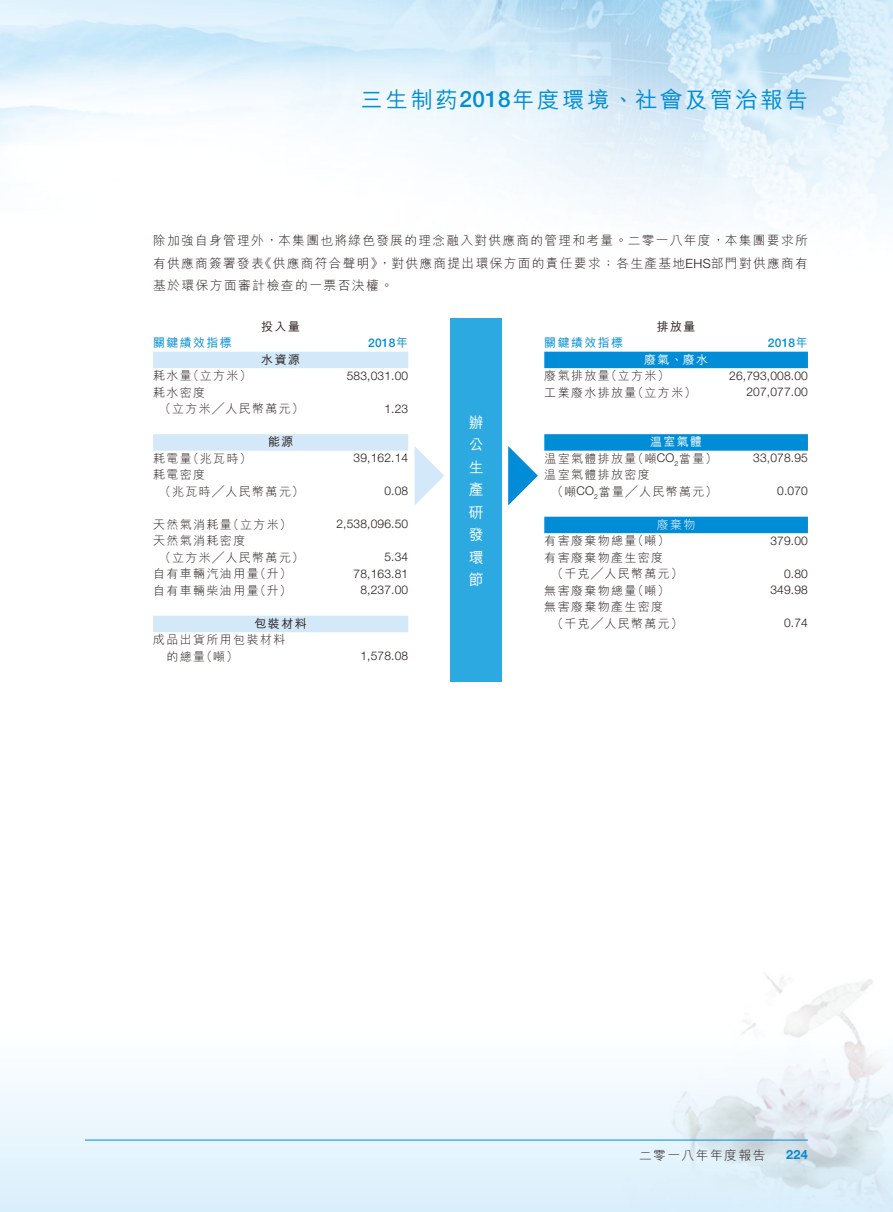
<style>
.page{position:relative;width:893px;height:1212px;background:#fff}
.page>*{position:absolute;margin:0;border:0;box-sizing:border-box;transform-origin:0 0}
.t1{font:500 22.5px "M Hei HK";letter-spacing:.115em;color:#008cd6}
.t2{font:500 15px/22.5px "M Hei HK";color:#fff;text-align:justify}
.t3{font:300 12.75px/22.5px "M Hei HK";letter-spacing:.1em;color:#231916;text-align:right}
.t4{font:700 12.75px "Helvetica Neue";color:#008cd6}
.t5{font:300 12px/16.5px "M Hei HK";letter-spacing:.115em;color:#231916}
.t6{font:300 12px/16.5px "Helvetica Neue";letter-spacing:.015em;color:#231916;text-align:right}
.t7{font:500 12px "M Hei HK";letter-spacing:.115em;color:#231916}
.t8{font:500 12px "M Hei HK";letter-spacing:.115em;color:#008cd6}
.t9{font:500 12px "Helvetica Neue";letter-spacing:.015em;color:#008cd6}
.t10{font:500 12px "M Hei HK";letter-spacing:.115em;color:#fff}
.t11{font:300 12px "M Hei HK";color:#fff}
.t12{font:300 7.05px "Helvetica Neue";color:#231916}
.s1{font-family:"Helvetica Neue"}
.s2{font-family:"M Hei HK"}
</style>
<div class="page">
<div style="left:0;top:1018px;width:893px;height:194px;background:linear-gradient(to bottom,#fff,#d9effc)"></div>
<img style="left:446px;top:975px;width:447px;height:237px">
<hr style="left:85px;top:1140px;width:723px;height:1px;background:#008cd6">
<img style="left:0;top:0;width:893px;height:217px">
<div style="left:451px;top:319px;width:51px;height:363px;background:#2da9e2"></div>
<svg style="left:153px;top:352px;width:255px;height:280px"></svg>
<svg style="left:544px;top:352px;width:264px;height:181px"></svg>
<svg style="left:415px;top:447px;width:29px;height:58px"></svg>
<svg style="left:508px;top:446px;width:30px;height:59px"></svg>
<h1 class="t1" style="left:360px;top:84px;width:449px">三生制药<span class="s1">2018</span>年度環境、社會及管治報告</h1>
<p class="t3" style="left:153px;top:229px;width:656px">除加強自身管理外，本集團也將綠色發展的理念融入對供應商的管理和考量。二零一八年度，本集團要求所，對供應商提出環保方面的責任要求；各生產基地<span class="s1">EHS</span>部門對供應商有</p>
<p class="t3" style="left:259px;top:251px;width:126px">《供應商符合聲明》</p>
<p class="t3" style="left:153px;top:251px;width:242px;text-align:left">有供應商簽署發表<br>基於環保方面審計檢查的一票否決權。</p>
<p class="t7" style="left:261px;top:317px;width:40px">投入量</p>
<p class="t7" style="left:657px;top:317px;width:40px">排放量</p>
<p class="t8" style="left:153px;top:334px;width:80px">關鍵績效指標</p>
<p class="t9" style="left:368px;top:335px;width:41px">2018<span class="s2">年</span></p>
<p class="t8" style="left:544px;top:334px;width:80px">關鍵績效指標</p>
<p class="t9" style="left:768px;top:335px;width:41px">2018<span class="s2">年</span></p>
<p class="t7" style="left:261px;top:350px;width:40px">水資源</p>
<p class="t10" style="left:644px;top:350px;width:66px">廢氣、廢水</p>
<p class="t5" style="left:187px;top:367px;width:66px">（立方米(</p>
<p class="t5" style="left:153px;top:367px;width:40px">耗水量</p>
<p class="t5" style="left:153px;top:383px;width:54px">耗水密度</p>
<p class="t5" style="left:159px;top:400px;width:146px">（立方米╱人民幣萬元(</p>
<p class="t7" style="left:268px;top:433px;width:27px">能源</p>
<p class="t5" style="left:187px;top:449px;width:66px">（兆瓦時(</p>
<p class="t5" style="left:153px;top:449px;width:40px">耗電量</p>
<p class="t5" style="left:153px;top:466px;width:54px">耗電密度</p>
<p class="t5" style="left:159px;top:482px;width:146px">（兆瓦時╱人民幣萬元(</p>
<p class="t5" style="left:227px;top:515px;width:66px">（立方米(</p>
<p class="t5" style="left:153px;top:515px;width:80px">天然氣消耗量</p>
<p class="t5" style="left:153px;top:532px;width:94px">天然氣消耗密度</p>
<p class="t5" style="left:159px;top:548px;width:146px">（立方米╱人民幣萬元(</p>
<p class="t5" style="left:254px;top:565px;width:39px">（升(</p>
<p class="t5" style="left:254px;top:565px;width:39px;text-indent:-101px">自有車輛汽油用量<br>（升(</p>
<p class="t5" style="left:153px;top:581px;width:107px">自有車輛柴油用量</p>
<p class="t7" style="left:255px;top:614px;width:54px">包裝材料</p>
<p class="t5" style="left:153px;top:631px;width:134px">成品出貨所用包裝材料</p>
<p class="t6" style="left:347px;top:367px;width:63px">583,031.00</p>
<p class="t6" style="left:384px;top:400px;width:25px">1.23</p>
<p class="t6" style="left:354px;top:449px;width:56px">39,162.14</p>
<p class="t6" style="left:384px;top:482px;width:25px">0.08</p>
<p class="t6" style="left:336px;top:515px;width:73px">2,538,096.50</p>
<p class="t6" style="left:354px;top:548px;width:56px">5.34<br>78,163.81<br>8,237.00</p>
<p class="t2" style="left:469px;top:410px;width:16px">辦公生產研發環節</p>
<p class="t5" style="left:605px;top:367px;width:66px">（立方米(</p>
<p class="t5" style="left:544px;top:367px;width:67px">廢氣排放量</p>
<p class="t5" style="left:632px;top:383px;width:66px">（立方米(</p>
<p class="t5" style="left:544px;top:383px;width:94px">工業廢水排放量</p>
<p class="t10" style="left:650px;top:433px;width:54px">温室氣體</p>
<p class="t5" style="left:632px;top:449px;width:87px">（噸<span class="s1">CO</span> 當量(</p>
<p class="t12" style="left:674px;top:459px;width:5px">2</p>
<p class="t5" style="left:544px;top:449px;width:174px">温室氣體排放量<br>温室氣體排放密度<br>　（噸<span class="s1">CO</span> 當量╱人民幣萬元(</p>
<p class="t12" style="left:594px;top:492px;width:5px">2</p>
<p class="t11" style="left:657px;top:516px;width:40px">廢棄物</p>
<p class="t5" style="left:632px;top:532px;width:39px">（噸(</p>
<p class="t5" style="left:544px;top:532px;width:94px">有害廢棄物總量</p>
<p class="t5" style="left:544px;top:548px;width:120px">有害廢棄物產生密度</p>
<p class="t5" style="left:544px;top:565px;width:140px">　（千克╱人民幣萬元(</p>
<p class="t5" style="left:632px;top:581px;width:39px">（噸(</p>
<p class="t5" style="left:544px;top:581px;width:140px">無害廢棄物總量<br>無害廢棄物產生密度<br>　（千克╱人民幣萬元(</p>
<p class="t6" style="left:729px;top:367px;width:80px">26,793,008.00<br>207,077.00</p>
<p class="t6" style="left:753px;top:449px;width:56px">33,078.95</p>
<p class="t6" style="left:777px;top:482px;width:32px">0.070</p>
<p class="t6" style="left:770px;top:532px;width:39px">379.00</p>
<p class="t6" style="left:770px;top:565px;width:39px">0.80<br>349.98</p>
<p class="t6" style="left:784px;top:614px;width:25px">0.74</p>
<p class="t5" style="left:200px;top:647px;width:39px">（噸(</p>
<p class="t5" style="left:153px;top:647px;width:54px">　的總量</p>
<p class="t6" style="left:360px;top:647px;width:49px">1,578.08</p>
<p class="t3" style="left:639px;top:1143px;width:128px">二零一八年年度報告</p>
<p class="t4" style="left:786px;top:1147px;width:23px">224</p>
</div>
